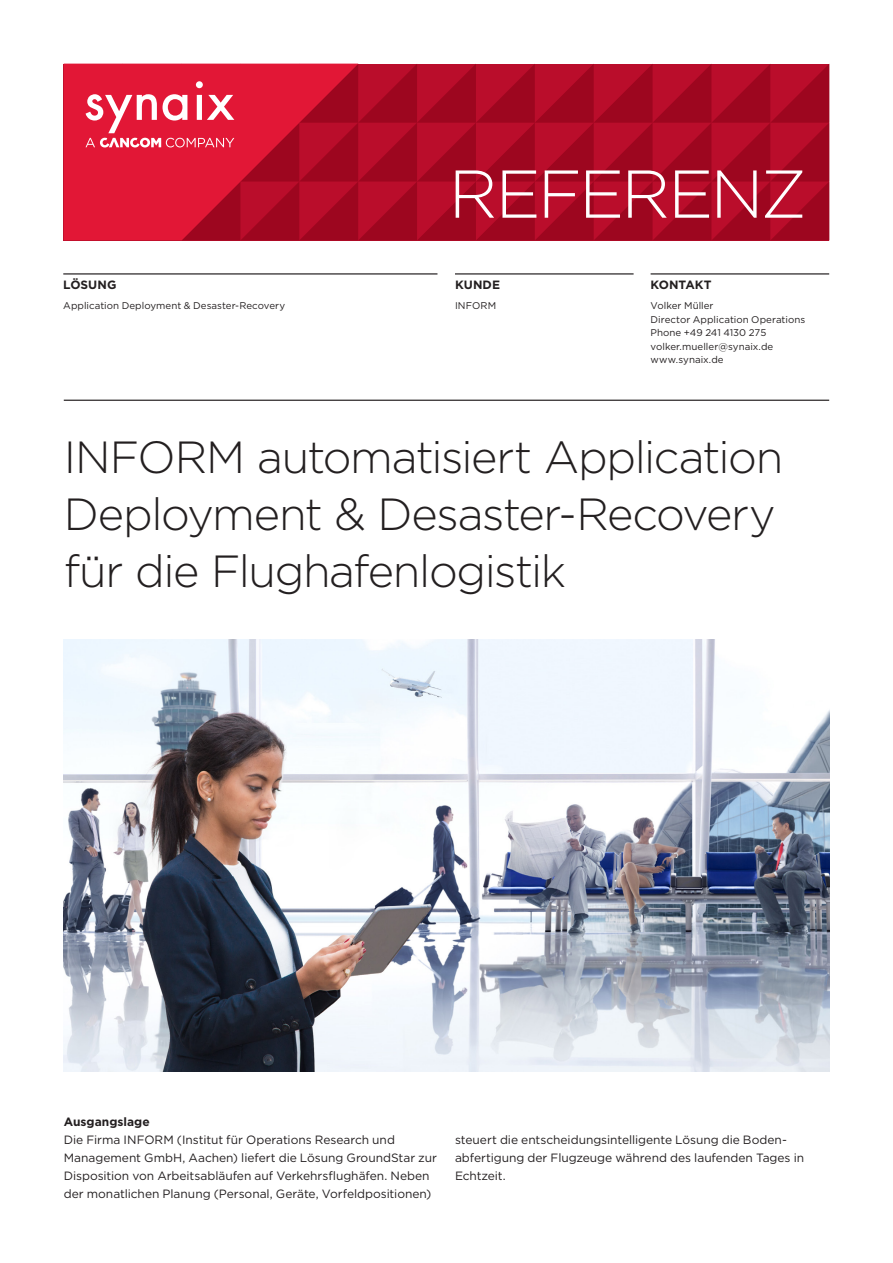
<style>
.page{position:relative;width:893px;height:1263px;background:#fff}
.page>*{position:absolute;margin:0;border:0;box-sizing:border-box;transform-origin:0 0}
.t1{font:300 67.5px "Gotham";letter-spacing:-.045em;color:#fff}
.Headline_35pt{font:300 45px/57px "Gotham";letter-spacing:-.03em;color:#231f20}
.Fliesstext_ohneAbsat{font:12px/18px "Gotham";letter-spacing:-.005em;color:#231f20}
.Tabelle_Headline_8pt{font:700 12px "Gotham";letter-spacing:.005em;color:#231f20}
.Subheadline_8pt{font:700 12px "Gotham";color:#231f20}
.Tabelle_Fliesstext_6{font:9.75px "Gotham";letter-spacing:.005em;color:#231f20}
</style>
<div class="page">
<svg style="left:64px;top:64px;width:765px;height:176px;background:#ba102c"></svg>
<hr style="left:64px;top:400px;width:765px;height:1px;background:#231f20">
<hr style="left:455px;top:273px;width:179px;height:1px;background:#231f20">
<hr style="left:651px;top:273px;width:178px;height:1px;background:#231f20">
<hr style="left:63px;top:273px;width:374px;height:1px;background:#231f20">
<img style="left:64px;top:640px;width:765px;height:432px">
<p class="Tabelle_Headline_8pt" style="left:63px;top:277px;width:55px">LÖSUNG</p>
<p class="Tabelle_Fliesstext_6" style="left:63px;top:300px;width:223px">Application Deployment &amp; Desaster-Recovery</p>
<h1 class="t1" style="left:449px;top:151px;width:360px">REFERENZ</h1>
<p class="Tabelle_Headline_8pt" style="left:455px;top:277px;width:47px">KUNDE</p>
<p class="Tabelle_Fliesstext_6" style="left:455px;top:300px;width:43px">INFORM</p>
<p class="Tabelle_Headline_8pt" style="left:651px;top:277px;width:63px">KONTAKT</p>
<p class="Tabelle_Fliesstext_6" style="left:651px;top:300px;width:64px">Volker Müller</p>
<p class="Tabelle_Fliesstext_6" style="left:651px;top:313px;width:156px">Director Application Operations</p>
<p class="Tabelle_Fliesstext_6" style="left:651px;top:327px;width:117px">Phone +49 241 4130 275</p>
<p class="Tabelle_Fliesstext_6" style="left:651px;top:340px;width:124px">volker.mueller@synaix.de</p>
<p class="Tabelle_Fliesstext_6" style="left:651px;top:354px;width:75px">www.synaix.de</p>
<p class="Headline_35pt" style="left:64px;top:427px;width:721px">INFORM automatisiert Application<br>Deployment &amp; Desaster-Recovery für die Flughafenlogistik</p>
<p class="Subheadline_8pt" style="left:64px;top:1114px;width:87px">Ausgangslage</p>
<p class="Fliesstext_ohneAbsat" style="left:64px;top:1130px;width:375px">Die Firma INFORM (Institut für Operations Research und Management GmbH, Aachen) liefert die Lösung GroundStar zur Disposition von Arbeitsabläufen auf Verkehrsflughäfen. Neben der monatlichen Planung (Personal, Geräte, Vorfeldpositionen)</p>
<p class="Fliesstext_ohneAbsat" style="left:455px;top:1130px;width:351px">steuert die entscheidungsintelligente Lösung die Boden&shy;abfertigung der Flugzeuge während des laufenden Tages in<br>Echtzeit.</p>
</div>
